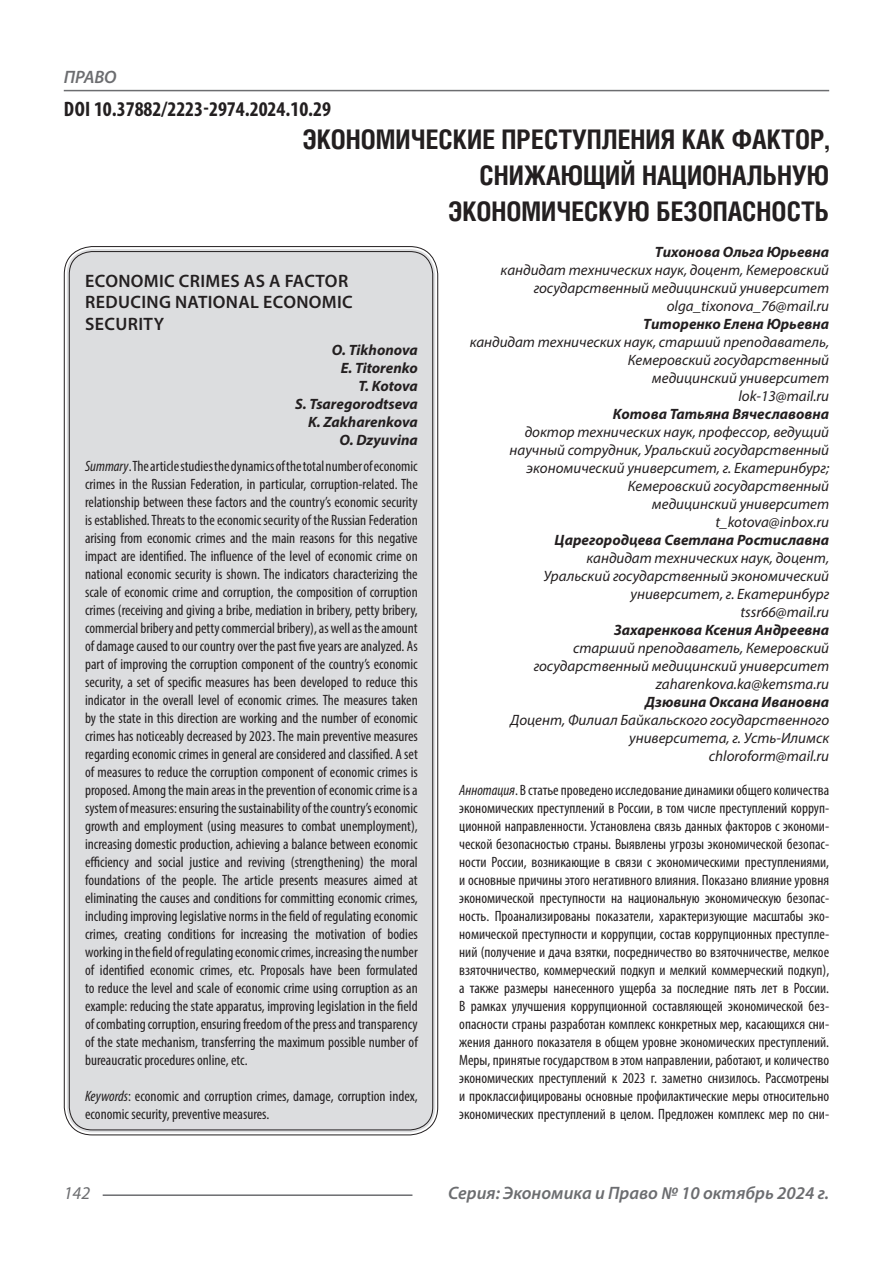
<style>
.page{position:relative;width:893px;height:1263px;background:#fff}
.page>*{position:absolute;margin:0;border:0;box-sizing:border-box;transform-origin:0 0}
.Статья_название{font:700 27px/36px "Helios Cond C";color:#231f20;text-align:right}
.ДОИ{font:700 condensed 21px "Myriad Pro";color:#231f20}
.Статья_название_англ{font:600 18px/21.6px "Myriad Pro";letter-spacing:.02em;color:#231f20}
.t1{font:italic 600 18px "Myriad Pro";color:#6c6d70}
.t2{font:italic 18px "Myriad Pro";color:#6c6d70}
.Статья_аннотация_анг{font:condensed 15px/18px "Myriad Pro";color:#231f20;text-align:justify}
.Статья_аннотация_тек{font:condensed 15px/18px "Myriad Pro";color:#231f20;text-align:justify}
.Статья_автор_инфо{font:italic 15px/18px "Myriad Pro";color:#231f20;text-align:right}
.Статья_автор_инфо-2{font:italic 700 15px "Myriad Pro";color:#231f20}
.Статья_автор_англ{font:italic 700 15px "Myriad Pro";color:#231f20}
.s1{font-style:italic}
</style>
<div class="page">
<hr style="left:103px;top:1194px;width:309px;height:2px;background:#6c6d70">
<hr style="left:64px;top:90px;width:765px;height:1px;background:#6c6d70">
<div style="left:67px;top:249px;width:368px;height:883px;background:#dcdddf;border-radius:26px"></div>
<p class="t1" style="left:64px;top:66px;width:54px">ПРАВО</p>
<p class="ДОИ" style="left:64px;top:96px;width:269px">DOI 10.37882/2223-2974.2024.10.29</p>
<p class="Статья_название" style="left:302px;top:121px;width:528px">ЭКОНОМИЧЕСКИЕ ПРЕСТУПЛЕНИЯ КАК ФАКТОР,<br>СНИЖАЮЩИЙ НАЦИОНАЛЬНУЮ<br>ЭКОНОМИЧЕСКУЮ БЕЗОПАСНОСТЬ</p>
<p class="Статья_автор_инфо-2" style="left:655px;top:242px;width:176px">Тихонова Ольга Юрьевна</p>
<p class="Статья_автор_инфо" style="left:501px;top:261px;width:330px">кандидат технических наук, доцент, Кемеровский государственный медицинский университет</p>
<p class="Статья_автор_инфо" style="left:667px;top:297px;width:164px">olga_tixonova_76@mail.ru</p>
<p class="Статья_автор_инфо-2" style="left:643px;top:314px;width:187px">Титоренко Елена Юрьевна</p>
<p class="Статья_автор_инфо" style="left:470px;top:333px;width:361px">кандидат технических наук, старший преподаватель,<br>Кемеровский государственный<br>медицинский университет</p>
<p class="Статья_автор_инфо" style="left:738px;top:387px;width:92px">lok-13@mail.ru</p>
<p class="Статья_автор_инфо-2" style="left:613px;top:404px;width:218px">Котова Татьяна Вячеславовна</p>
<p class="Статья_автор_инфо" style="left:510px;top:423px;width:321px">доктор технических наук, профессор, ведущий научный сотрудник, Уральский государственный экономический университет, г. Екатеринбург;</p>
<p class="Статья_автор_инфо" style="left:628px;top:477px;width:203px">Кемеровский государственный медицинский университет</p>
<p class="Статья_автор_инфо" style="left:715px;top:513px;width:115px">t_kotova@inbox.ru</p>
<p class="Статья_автор_инфо-2" style="left:555px;top:530px;width:276px">Царегородцева Светлана Ростиславна</p>
<p class="Статья_автор_инфо" style="left:544px;top:549px;width:287px">кандидат технических наук, доцент,<br>Уральский государственный экономический университет, г. Екатеринбург</p>
<p class="Статья_автор_инфо" style="left:741px;top:603px;width:90px">tssr66@mail.ru</p>
<p class="Статья_автор_инфо-2" style="left:614px;top:620px;width:216px">Захаренкова Ксения Андреевна</p>
<p class="Статья_автор_инфо" style="left:534px;top:639px;width:297px">старший преподаватель, Кемеровский государственный медицинский университет</p>
<p class="Статья_автор_инфо" style="left:656px;top:675px;width:175px">zaharenkova.ka@kemsma.ru</p>
<p class="Статья_автор_инфо-2" style="left:645px;top:692px;width:185px">Дзювина Оксана Ивановна</p>
<p class="Статья_автор_инфо" style="left:510px;top:711px;width:320px">Доцент, Филиал Байкальского государственного университета, г. Усть-Илимск</p>
<p class="Статья_автор_инфо" style="left:709px;top:747px;width:122px">chloroform@mail.ru</p>
<p class="Статья_аннотация_тек" style="left:459px;top:781px;width:371px"><span class="s1">Аннотация</span>. В статье проведено исследование динамики общего количества экономических преступлений в России, в том числе преступлений корруп&shy;ционной направленности. Установлена связь данных факторов с экономи&shy;ческой безопасностью страны. Выявлены угрозы экономической безопас&shy;ности России, возникающие в связи с экономическими преступлениями, и основные причины этого негативного влияния. Показано влияние уровня экономической преступности на национальную экономическую безопас&shy;ность. Проанализированы показатели, характеризующие масштабы эко&shy;номической преступности и коррупции, состав коррупционных преступле&shy;ний (получение и дача взятки, посредничество во взяточничестве, мелкое взяточничество, коммерческий подкуп и мелкий коммерческий подкуп), а также размеры нанесенного ущерба за последние пять лет в России.<br>В рамках улучшения коррупционной составляющей экономической без&shy;опасности страны разработан комплекс конкретных мер, касающихся сни&shy;жения данного показателя в общем уровне экономических преступлений.<br>Меры, принятые государством в этом направлении, работают, и количество экономических преступлений к 2023 г. заметно снизилось. Рассмотрены и проклассифицированы основные профилактические меры относительно экономических преступлений в целом. Предложен комплекс мер по сни-</p>
<p class="Статья_название_англ" style="left:85px;top:269px;width:269px">ECONOMIC CRIMES AS A FACTOR<br>REDUCING NATIONAL ECONOMIC<br>SECURITY</p>
<p class="Статья_автор_англ" style="left:332px;top:341px;width:87px">O. Tikhonova</p>
<p class="Статья_автор_англ" style="left:341px;top:359px;width:78px">E. Titorenko</p>
<p class="Статья_автор_англ" style="left:358px;top:377px;width:61px">T. Kotova</p>
<p class="Статья_автор_англ" style="left:295px;top:395px;width:124px">S. Tsaregorodtseva</p>
<p class="Статья_автор_англ" style="left:308px;top:413px;width:111px">K. Zakharenkova</p>
<p class="Статья_автор_англ" style="left:339px;top:431px;width:80px">O. Dzyuvina</p>
<p class="Статья_аннотация_анг" style="left:85px;top:457px;width:334px"><span class="s1">Summary</span>. The article studies the dynamics of the total number of economic crimes in the Russian Federation, in particular, corruption-related. The relationship between these factors and the country’s economic security is established. Threats to the economic security of the Russian Federation arising from economic crimes and the main reasons for this negative impact are identified. The influence of the level of economic crime on national economic security is shown. The indicators characterizing the scale of economic crime and corruption, the composition of corruption crimes (receiving and giving a bribe, mediation in bribery, petty bribery, commercial bribery and petty commercial bribery), as well as the amount of damage caused to our country over the past five years are analyzed. As part of improving the corruption component of the country’s economic security, a set of specific measures has been developed to reduce this indicator in the overall level of economic crimes. The measures taken by the state in this direction are working and the number of economic crimes has noticeably decreased by 2023. The main preventive measures regarding economic crimes in general are considered and classified. A set of measures to reduce the corruption component of economic crimes is proposed. Among the main areas in the prevention of economic crime is a system of measures: ensuring the sustainability of the country’s economic growth and employment (using measures to combat unemployment), increasing domestic production, achieving a balance between economic efficiency and social justice and reviving (strengthening) the moral foundations of the people. The article presents measures aimed at eliminating the causes and conditions for committing economic crimes, including improving legislative norms in the field of regulating economic crimes, creating conditions for increasing the motivation of bodies working in the field of regulating economic crimes, increasing the number of identified economic crimes, etc. Proposals have been formulated to reduce the level and scale of economic crime using corruption as an example: reducing the state apparatus, improving legislation in the field of combating corruption, ensuring freedom of the press and transparency of the state mechanism, transferring the maximum possible number of bureaucratic procedures online, etc.</p>
<p class="Статья_аннотация_анг" style="left:85px;top:1087px;width:334px"><span class="s1">Keywords</span>: economic and corruption crimes, damage, corruption index, economic security, preventive measures.</p>
<p class="t2" style="left:64px;top:1182px;width:28px">142</p>
<p class="t1" style="left:448px;top:1182px;width:383px">Серия: Экономика и Право № 10 октябрь 2024 г.</p>
</div>
